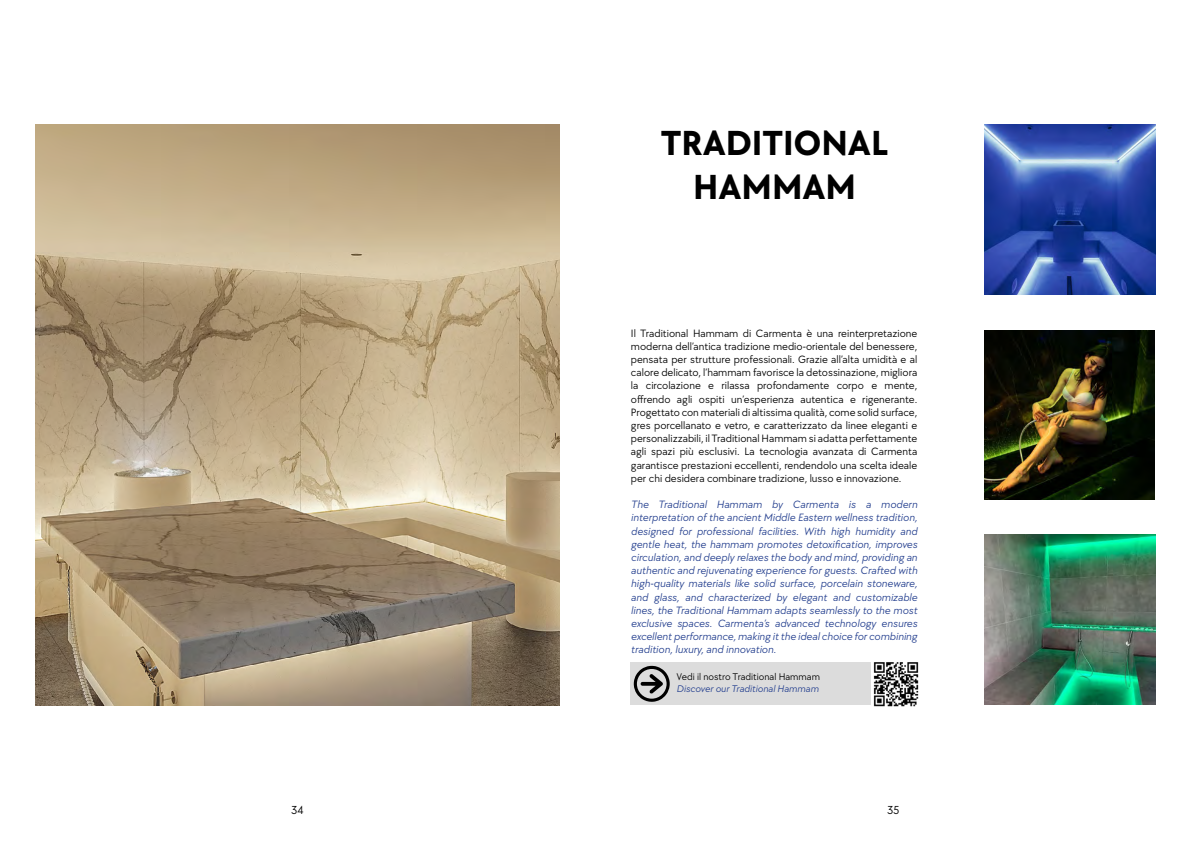
<style>
.page{position:relative;width:1191px;height:842px;background:#fff}
.page>*{position:absolute;margin:0;border:0;box-sizing:border-box;transform-origin:0 0}
.t1{font:700 36px/43.2px "TT Chocolates Trl";color:#000;text-align:center}
.t2{font:12px "TT Chocolates Trl";color:#000}
.t3{font:11px/13.2px "TT Chocolates Trl";color:#000;text-align:justify}
.t4{font:italic 11px/13.2px "TT Chocolates Trl";color:#25408f;text-align:justify}
.t5{font:10px "TT Chocolates Trl";color:#000}
.t6{font:italic 10px "TT Chocolates Trl";color:#25408f}
</style>
<div class="page">
<img style="left:985px;top:125px;width:170px;height:170px">
<img style="left:985px;top:535px;width:170px;height:170px">
<img style="left:985px;top:330px;width:169px;height:169px">
<div style="left:630px;top:662px;width:287px;height:43px;background:#dcdcdc"></div>
<svg style="left:634px;top:666px;width:35px;height:36px"></svg>
<img style="left:35px;top:124px;width:524px;height:581px">
<img style="left:871px;top:662px;width:48px;height:45px">
<h1 class="t1" style="left:661px;top:120px;width:229px">TRADITIONAL<br>HAMMAM</h1>
<p class="t3" style="left:631px;top:326px;width:288px">Il Traditional Hammam di Carmenta è una reinterpretazione moderna dell’antica tradizione medio-orientale del benessere, pensata per strutture professionali. Grazie all’alta umidità e al calore delicato, l’hammam favorisce la detossinazione, migliora la circolazione e rilassa profondamente corpo e mente, offrendo agli ospiti un’esperienza autentica e rigenerante.<br>Progettato con materiali di altissima qualità, come solid surface, gres porcellanato e vetro, e caratterizzato da linee eleganti e personalizzabili, il Traditional Hammam si adatta perfettamente agli spazi più esclusivi. La tecnologia avanzata di Carmenta garantisce prestazioni eccellenti, rendendolo una scelta ideale per chi desidera combinare tradizione, lusso e innovazione.</p>
<p class="t4" style="left:631px;top:497px;width:288px">The Traditional Hammam by Carmenta is a modern interpretation of the ancient Middle Eastern wellness tradition, designed for professional facilities. With high humidity and gentle heat, the hammam promotes detoxification, improves circulation, and deeply relaxes the body and mind, providing an authentic and rejuvenating experience for guests. Crafted with high-quality materials like solid surface, porcelain stoneware, and glass, and characterized by elegant and customizable lines, the Traditional Hammam adapts seamlessly to the most exclusive spaces. Carmenta’s advanced technology ensures excellent performance, making it the ideal choice for combining tradition, luxury, and innovation.</p>
<p class="t5" style="left:676px;top:670px;width:145px">Vedi il nostro Traditional Hammam</p>
<p class="t6" style="left:676px;top:682px;width:143px">Discover our Traditional Hammam</p>
<p class="t2" style="left:291px;top:802px;width:14px">34</p>
<p class="t2" style="left:887px;top:802px;width:14px">35</p>
</div>
